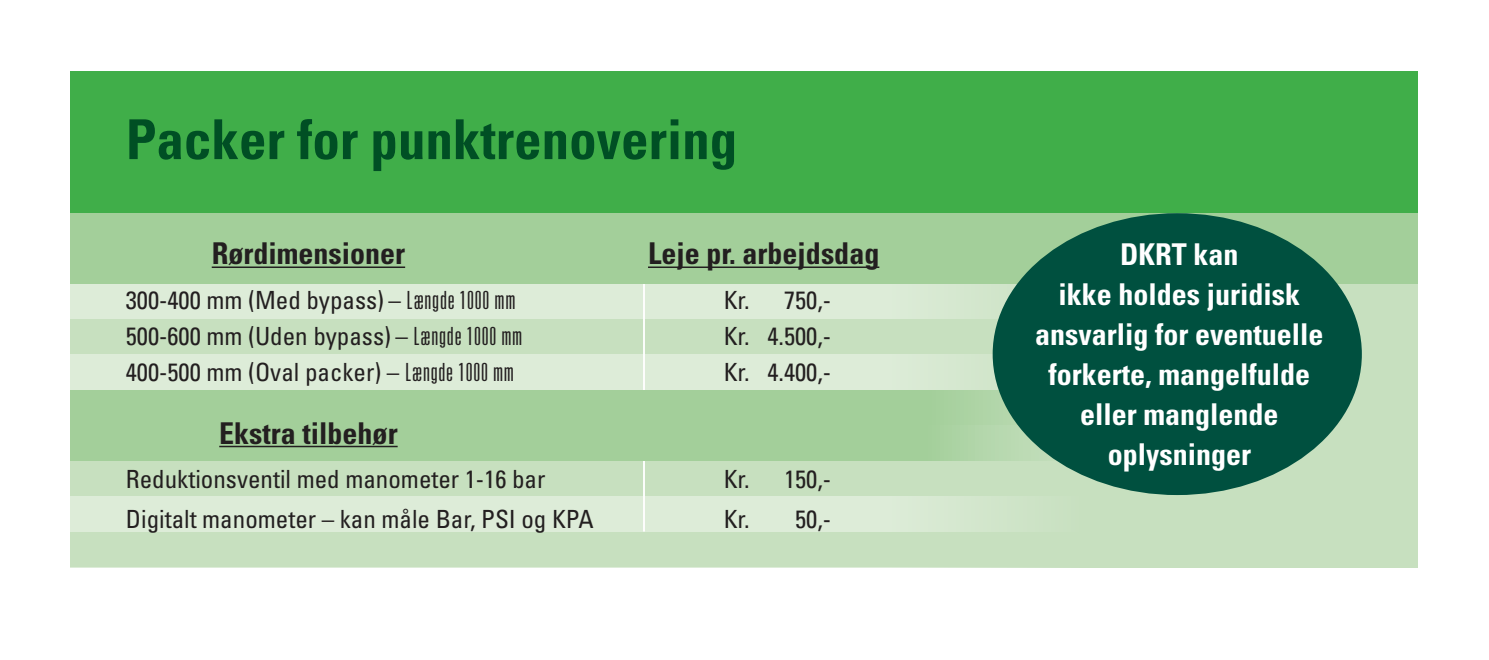
<style>
.page{position:relative;width:1489px;height:660px;background:#fff}
.page>*{position:absolute;margin:0;border:0;box-sizing:border-box;transform-origin:0 0}
.t1{font:700 condensed 55px "Univers";color:#004f24}
.t2{font:700 condensed 30px/40px "Univers";color:#fff;text-align:center}
.t3{font:700 condensed 30px "Univers";color:#231f20}
.t4{font:condensed 25px "Univers";color:#231f20}
.s1{font-weight:300;font-stretch:ultra-condensed}
</style>
<div class="page">
<div style="left:71px;top:71px;width:1346px;height:496px;background:#c7e0bf"></div>
<div style="left:71px;top:283px;width:1010px;height:35px;background:#ddecd8"></div>
<div style="left:71px;top:354px;width:1010px;height:35px;background:#ddecd8"></div>
<div style="left:71px;top:495px;width:1010px;height:36px;background:linear-gradient(to right,#e0eedc,#d6e8d0)"></div>
<hr style="left:71px;top:566px;width:1010px;height:1px;background:#fff">
<hr style="left:643px;top:227px;width:2px;height:304px;background:#fff">
<div style="left:71px;top:71px;width:1346px;height:142px;background:#40ae49"></div>
<div style="left:71px;top:213px;width:1346px;height:70px;background:#a3cf9a"></div>
<div style="left:71px;top:389px;width:1010px;height:71px;background:#a3cf9a"></div>
<hr style="left:212px;top:266px;width:193px;height:2px;background:#231f20">
<hr style="left:648px;top:266px;width:231px;height:2px;background:#231f20">
<hr style="left:219px;top:445px;width:178px;height:2px;background:#231f20">
<div style="left:992px;top:213px;width:369px;height:281px;background:#00503f;border-radius:50%"></div>
<h1 class="t1" style="left:126px;top:106px;width:613px">Packer for punktrenovering</h1>
<p class="t3" style="left:212px;top:235px;width:195px">Rørdimensioner</p>
<p class="t3" style="left:648px;top:235px;width:233px">Leje pr. arbejdsdag</p>
<p class="t4" style="left:126px;top:284px;width:391px">300-400 mm (Med bypass) – <span class="s1">Længde 1000 mm</span></p>
<p class="t4" style="left:723px;top:284px;width:109px">Kr. 750,-</p>
<p class="t4" style="left:126px;top:320px;width:398px">500-600 mm (Uden bypass) – <span class="s1">Længde 1000 mm</span></p>
<p class="t4" style="left:723px;top:320px;width:109px">Kr. 4.500,-</p>
<p class="t4" style="left:126px;top:356px;width:390px">400-500 mm (Oval packer) – <span class="s1">Længde 1000 mm</span></p>
<p class="t4" style="left:723px;top:356px;width:109px">Kr. 4.400,-</p>
<p class="t3" style="left:219px;top:414px;width:180px">Ekstra tilbehør</p>
<p class="t4" style="left:126px;top:462px;width:421px">Reduktionsventil med manometer 1-16 bar</p>
<p class="t4" style="left:723px;top:462px;width:109px">Kr. 150,-</p>
<p class="t4" style="left:126px;top:502px;width:469px">digitalt manometer – kan måle Bar, PSi og KPA</p>
<p class="t4" style="left:723px;top:502px;width:109px">Kr. 50,-</p>
<p class="t2" style="left:1035px;top:234px;width:290px">DKRT kan<br>ikke holdes juridisk ansvarlig for eventuelle forkerte, mangelfulde eller manglende oplysninger</p>
</div>
